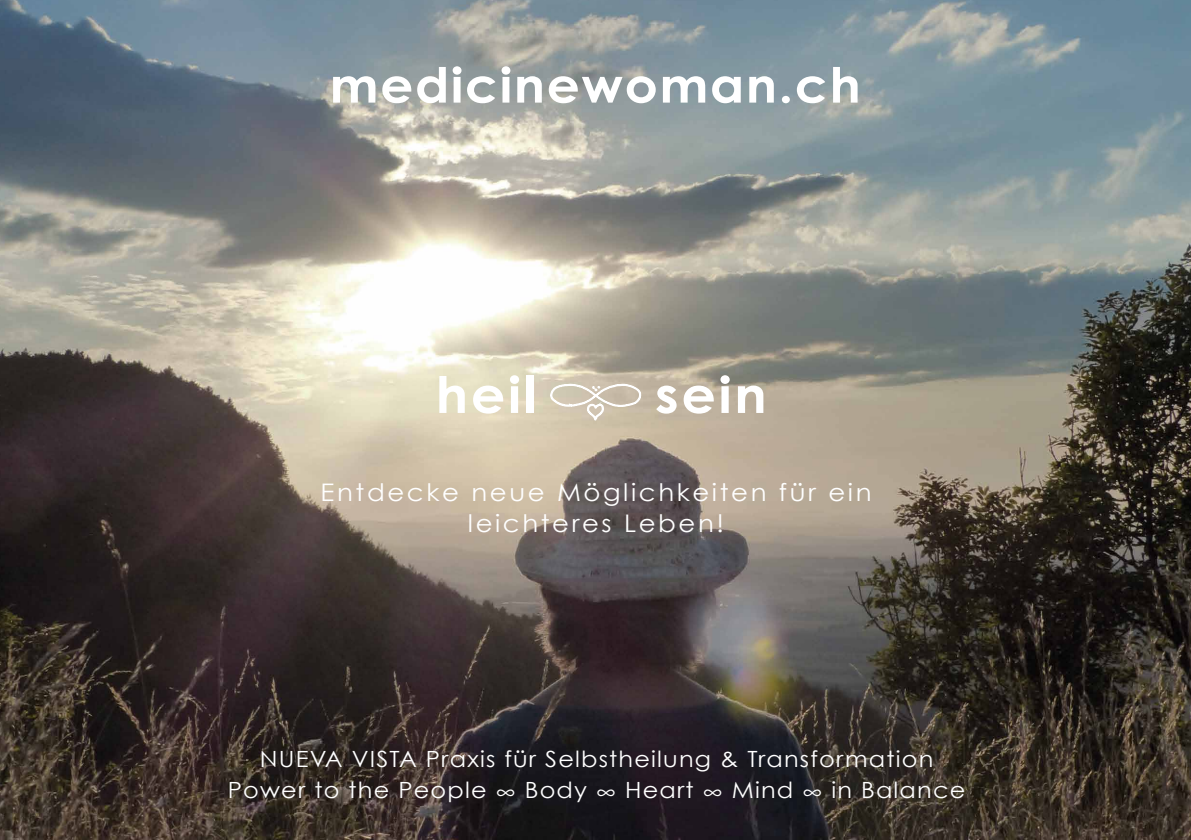
<style>
.page{position:relative;width:1191px;height:840px;background:#fff}
.page>*{position:absolute;margin:0;border:0;box-sizing:border-box;transform-origin:0 0}
.t1{font:700 50.2px "Century Gothic";letter-spacing:.05em;color:#fff;scale:1.08 1}
.t2{font:700 48.4px "Century Gothic";letter-spacing:.03em;color:#fff;scale:1.08 1}
.t3{font:24.2px/31.2px "Century Gothic";letter-spacing:.1em;color:#fff;text-align:center;scale:1.08 1}
.t4{font:22.4px/31.2px "Century Gothic";letter-spacing:.05em;color:#fff;text-align:center;scale:1.08 1}
.s1{font-family:"Adobe Garamond Pro";font-size:24.2px}
</style>
<div class="page">
<img style="left:0;top:0;width:1191px;height:839px">
<svg style="left:550px;top:383px;width:91px;height:37px"></svg>
<h2 class="t2" style="left:330px;top:54px;width:493px">medicinewoman.ch</h2>
<h1 class="t1" style="left:436px;top:363px;width:95px">heil</h1>
<h1 class="t1" style="left:655px;top:363px;width:105px">sein</h1>
<p class="t3" style="left:320px;top:476px;width:511px">Entdecke neue Möglichkeiten für ein leichteres Leben!</p>
<p class="t4" style="left:228px;top:742px;width:684px">NUEVA VISTA Praxis für Selbstheilung &amp; Transformation<br>Power to the People <span class="s1">∞</span> Body <span class="s1">∞</span> Heart <span class="s1">∞</span> Mind <span class="s1">∞</span> in Balance</p>
</div>
